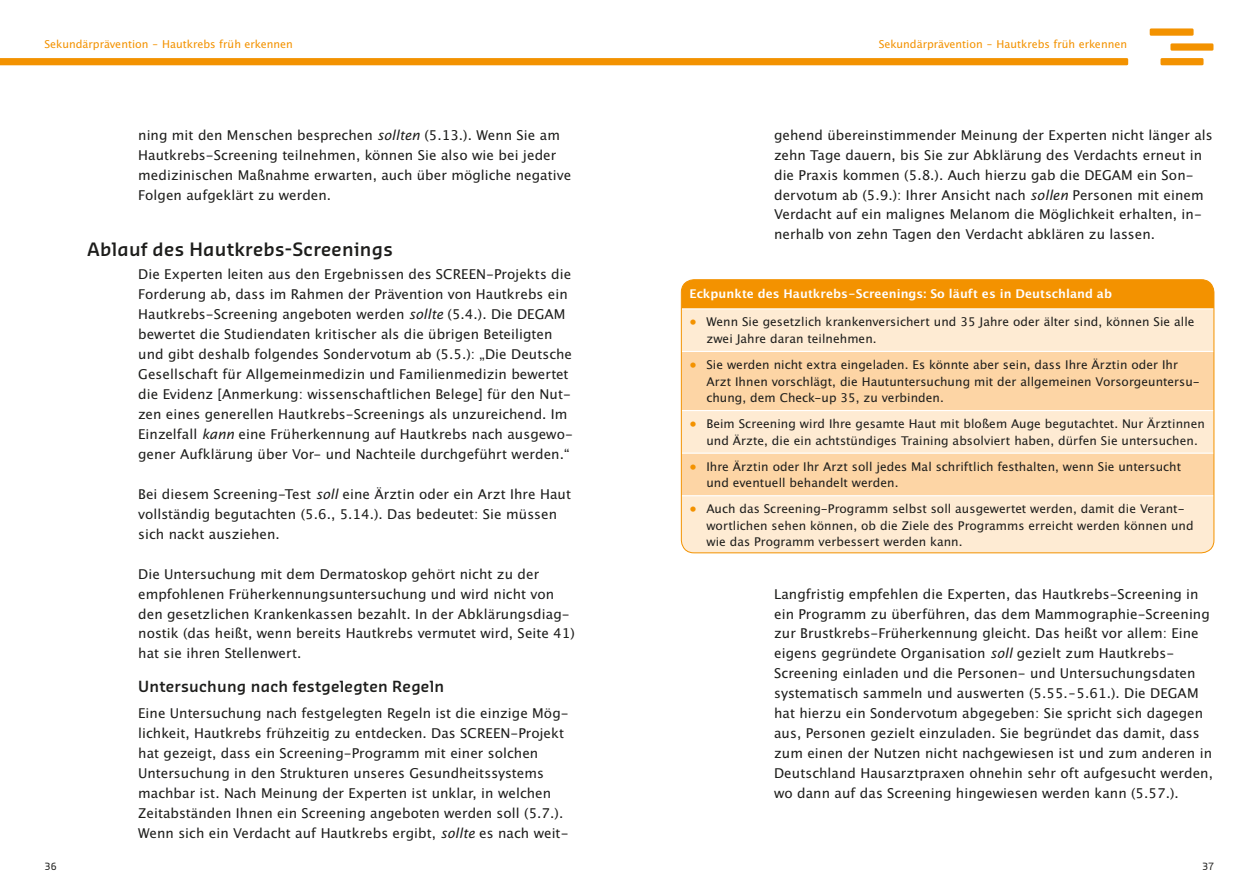
<style>
.page{position:relative;width:1259px;height:893px;background:#fff}
.page>*{position:absolute;margin:0;border:0;box-sizing:border-box;transform-origin:0 0}
.Headline_2__Ebene{font:600 18px "Sansa Pro";letter-spacing:.015em;color:#1d1d1b}
.Headline_3__Ebene{font:600 15px "Sansa Pro";letter-spacing:.015em;color:#1d1d1b}
.Fliess{font:13.5px/20px "Lucida San Rom";letter-spacing:.005em;color:#1d1d1b}
.t1{font:12px/16.5px "Lucida San Rom";letter-spacing:.005em;color:#1d1d1b}
.Tabelle_Kopfzeile{font:12px "Lucida San Dem";letter-spacing:.005em;color:#fff}
.t2{font:10.8px "Lucida San Rom";color:#f39200}
.t3{font:9.75px "Sansa Pro";color:#1d1d1b}
.s1{font-family:"Lucida San Rom Ita"}
.s2{color:#f39200}
</style>
<div class="page">
<div style="left:1149px;top:28px;width:44px;height:8px;background:#f39200"></div>
<div style="left:1170px;top:43px;width:43px;height:8px;background:#f39200"></div>
<div style="left:1160px;top:58px;width:43px;height:7px;background:#f39200"></div>
<svg style="left:0;top:58px;width:1128px;height:7px;background:#f39302"></svg>
<div style="left:681px;top:280px;width:533px;height:29px;background:#f39200"></div>
<div style="left:681px;top:309px;width:533px;height:42px;background:#feebd3"></div>
<div style="left:683px;top:352px;width:529px;height:58px;background:#fdd5a5"></div>
<svg style="left:682px;top:411px;width:532px;height:142px;background:#fde4c5"></svg>
<hr style="left:681px;top:453px;width:533px;height:1px;background:#fff">
<hr style="left:681px;top:280px;width:533px;height:1px;background:#fff">
<hr style="left:681px;top:308px;width:533px;height:1px;background:#fff">
<svg style="left:1214px;top:289px;width:1px;height:19px"></svg>
<hr style="left:681px;top:495px;width:533px;height:1px;background:#fff">
<div style="left:681px;top:279px;width:533px;height:274px;border:1px solid #f39200;border-radius:13px"></div>
<p class="t2" style="left:44px;top:37px;width:250px">Sekundärprävention – Hautkrebs früh erkennen</p>
<p class="t2" style="left:878px;top:37px;width:250px">Sekundärprävention – Hautkrebs früh erkennen</p>
<p class="Fliess" style="left:138px;top:125px;width:434px">ning mit den Menschen besprechen <span class="s1">sollten</span> (5.13.). Wenn Sie am Hautkrebs-Screening teilnehmen, können Sie also wie bei jeder medizinischen Maßnahme erwarten, auch über mögliche negative Folgen aufgeklärt zu werden.</p>
<p class="Headline_2__Ebene" style="left:87px;top:237px;width:307px">Ablauf des Hautkrebs-Screenings</p>
<p class="Fliess" style="left:138px;top:265px;width:436px">Die Experten leiten aus den Ergebnissen des SCREEN-Projekts die Forderung ab, dass im Rahmen der Prävention von Hautkrebs ein Hautkrebs-Screening angeboten werden <span class="s1">sollte</span> (5.4.). Die DEGAM bewertet die Studiendaten kritischer als die übrigen Beteiligten und gibt deshalb folgendes Sondervotum ab (5.5.): „Die Deutsche Gesellschaft für Allgemeinmedizin und Familienmedizin bewertet die Evidenz [Anmerkung: wissenschaftlichen Belege] für den Nut&shy;zen eines generellen Hautkrebs-Screenings als unzureichend. Im Einzelfall <span class="s1">kann</span> eine Früherkennung auf Hautkrebs nach ausgewo&shy;gener Aufklärung über Vor- und Nachteile durchgeführt werden.“</p>
<p class="Fliess" style="left:138px;top:484px;width:434px">Bei diesem Screening-Test <span class="s1">soll</span> eine Ärztin oder ein Arzt Ihre Haut vollständig begutachten (5.6., 5.14.). Das bedeutet: Sie müssen sich nackt ausziehen.</p>
<p class="Fliess" style="left:138px;top:564px;width:438px">Die Untersuchung mit dem Dermatoskop gehört nicht zu der empfohlenen Früherkennungsuntersuchung und wird nicht von den gesetzlichen Krankenkassen bezahlt. In der Abklärungsdiag&shy;nostik (das heißt, wenn bereits Hautkrebs vermutet wird, Seite 41) hat sie ihren Stellenwert.</p>
<p class="Headline_3__Ebene" style="left:138px;top:677px;width:307px">Untersuchung nach festgelegten Regeln</p>
<p class="Fliess" style="left:138px;top:704px;width:432px">Eine Untersuchung nach festgelegten Regeln ist die einzige Mög&shy;lichkeit, Hautkrebs frühzeitig zu entdecken. Das SCREEN-Projekt hat gezeigt, dass ein Screening-Programm mit einer solchen Untersuchung in den Strukturen unseres Gesundheitssystems machbar ist. Nach Meinung der Experten ist unklar, in welchen Zeitabständen Ihnen ein Screening angeboten werden soll (5.7.).<br>Wenn sich ein Verdacht auf Hautkrebs ergibt, <span class="s1">sollte</span> es nach weit-</p>
<p class="Fliess" style="left:774px;top:125px;width:440px">gehend übereinstimmender Meinung der Experten nicht länger als zehn Tage dauern, bis Sie zur Abklärung des Verdachts erneut in die Praxis kommen (5.8.). Auch hierzu gab die DEGAM ein Son&shy;dervotum ab (5.9.): Ihrer Ansicht nach <span class="s1">sollen</span> Personen mit einem Verdacht auf ein malignes Melanom die Möglichkeit erhalten, in&shy;nerhalb von zehn Tagen den Verdacht abklären zu lassen.</p>
<p class="Tabelle_Kopfzeile" style="left:689px;top:287px;width:424px">Eckpunkte des Hautkrebs-Screenings: So läuft es in Deutschland ab</p>
<p class="t1" style="left:706px;top:314px;width:490px;text-indent:-17px"><span class="s2">•</span> Wenn Sie gesetzlich krankenversichert und 35 Jahre oder älter sind, können Sie alle zwei Jahre daran teilnehmen.</p>
<p class="t1" style="left:706px;top:357px;width:495px;text-indent:-17px"><span class="s2">•</span> Sie werden nicht extra eingeladen. Es könnte aber sein, dass Ihre Ärztin oder Ihr<br>Arzt Ihnen vorschlägt, die Hautuntersuchung mit der allgemeinen Vorsorgeuntersu&shy;chung, dem Check-up 35, zu verbinden.</p>
<p class="t1" style="left:706px;top:416px;width:500px;text-indent:-17px"><span class="s2">•</span> Beim Screening wird Ihre gesamte Haut mit bloßem Auge begutachtet. Nur Ärztinnen und Ärzte, die ein achtstündiges Training absolviert haben, dürfen Sie untersuchen.</p>
<p class="t1" style="left:706px;top:458px;width:476px;text-indent:-17px"><span class="s2">•</span> Ihre Ärztin oder Ihr Arzt soll jedes Mal schriftlich festhalten, wenn Sie untersucht und eventuell behandelt werden.</p>
<p class="t1" style="left:706px;top:501px;width:489px;text-indent:-17px"><span class="s2">•</span> Auch das Screening-Programm selbst soll ausgewertet werden, damit die Verant&shy;wortlichen sehen können, ob die Ziele des Programms erreicht werden können und wie das Programm verbessert werden kann.</p>
<p class="Fliess" style="left:774px;top:584px;width:440px">Langfristig empfehlen die Experten, das Hautkrebs-Screening in ein Programm zu überführen, das dem Mammographie-Screening zur Brustkrebs-Früherkennung gleicht. Das heißt vor allem: Eine eigens gegründete Organisation <span class="s1">soll</span> gezielt zum Hautkrebs-Screening einladen und die Personen- und Untersuchungsdaten systematisch sammeln und auswerten (5.55.–5.61.). Die DEGAM hat hierzu ein Sondervotum abgegeben: Sie spricht sich dagegen aus, Personen gezielt einzuladen. Sie begründet das damit, dass zum einen der Nutzen nicht nachgewiesen ist und zum anderen in Deutschland Hausarztpraxen ohnehin sehr oft aufgesucht werden, wo dann auf das Screening hingewiesen werden kann (5.57.).</p>
<p class="t3" style="left:45px;top:860px;width:14px">36</p>
<p class="t3" style="left:1202px;top:860px;width:14px">37</p>
</div>
